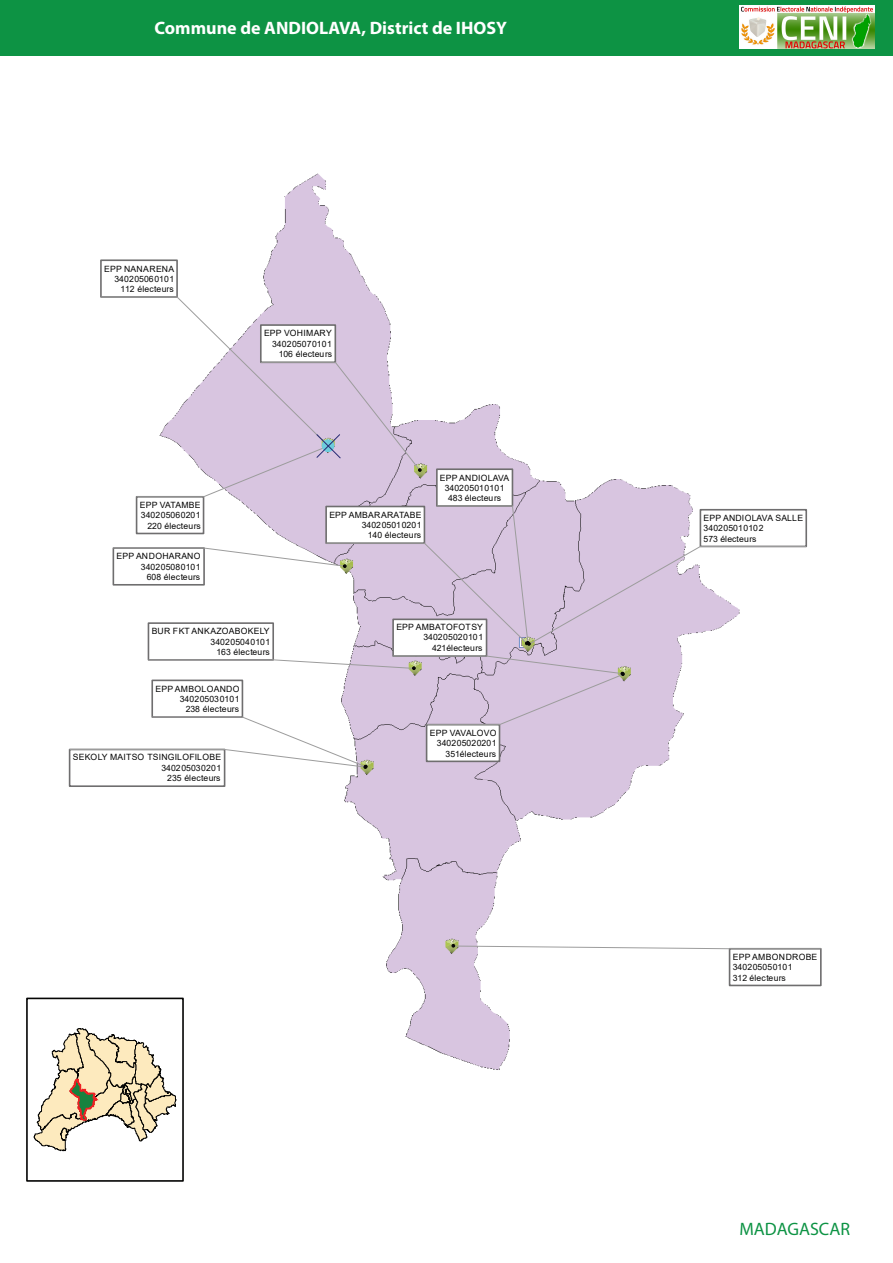
<style>
.page{position:relative;width:893px;height:1263px;background:#fff}
.page>*{position:absolute;margin:0;border:0;box-sizing:border-box;transform-origin:0 0}
.t1{font:700 18px "Myriad Pro";color:#fff}
.t2{font:18px "Myriad Pro";color:#0d9344}
.t3{font:8.7px/10.2px "Arial";letter-spacing:.005em;color:#050505;text-align:right}
.t4{font:8.7px/10.2px "Arial";letter-spacing:.015em;color:#050504;text-align:right}
</style>
<div class="page">
<div style="left:0;top:0;width:893px;height:56px;background:#0d9344"></div>
<img style="left:740px;top:6px;width:134px;height:43px">
<img style="left:68px;top:173px;width:753px;height:897px">
<div style="left:436px;top:468px;width:77px;height:39px;background:#fff;border:2px solid #6f6e6f"></div>
<div style="left:392px;top:618px;width:95px;height:39px;background:#fff;border:2px solid #6f6e6f"></div>
<div style="left:69px;top:749px;width:156px;height:38px;background:#fff;border:2px solid #6f6e6f"></div>
<div style="left:148px;top:622px;width:126px;height:39px;background:#fff;border:2px solid #6f6e6f"></div>
<svg style="left:69px;top:655px;width:556px;height:113px"></svg>
<div style="left:729px;top:948px;width:93px;height:38px;background:#fff;border:2px solid #6f6e6f"></div>
<svg style="left:451px;top:944px;width:370px;height:5px"></svg>
<svg style="left:113px;top:505px;width:694px;height:140px"></svg>
<div style="left:100px;top:259px;width:78px;height:39px;background:#fff;border:2px solid #6f6e6f"></div>
<div style="left:136px;top:496px;width:68px;height:38px;background:#fff;border:2px solid #6f6e6f"></div>
<svg style="left:100px;top:296px;width:321px;height:201px"></svg>
<div style="left:27px;top:998px;width:156px;height:183px;background:#fff"></div>
<svg style="left:33px;top:1028px;width:144px;height:123px"></svg>
<div style="left:26px;top:997px;width:158px;height:185px;border:2px solid #050504"></div>
<h1 class="t1" style="left:154px;top:16px;width:354px">Commune de ANDIOLAVA, District de IHOSY</h1>
<p class="t3" style="left:104px;top:263px;width:72px">EPP NANARENA<br>340205060101<br>112 électeurs</p>
<p class="t3" style="left:140px;top:500px;width:62px">EPP VATAMBE<br>340205060201<br>220 électeurs</p>
<p class="t3" style="left:117px;top:551px;width:86px">EPP ANDOHARANO<br>340205080101<br>608 électeurs</p>
<p class="t3" style="left:264px;top:328px;width:69px">EPP VOHIMARY<br>340205070101<br>106 électeurs</p>
<p class="t4" style="left:329px;top:510px;width:94px">EPP AMBARARATABE<br>340205010201<br>140 électeurs</p>
<p class="t3" style="left:440px;top:472px;width:71px;text-align:center">EPP ANDIOLAVA<br>340205010101<br>483 électeurs</p>
<p class="t3" style="left:152px;top:626px;width:120px">BUR FKT ANKAZOABOKELY<br>340205040101<br>163 électeurs</p>
<p class="t3" style="left:155px;top:683px;width:86px">EPP AMBOLOANDO<br>340205030101<br>238 électeurs</p>
<p class="t3" style="left:73px;top:752px;width:150px">SEKOLY MAITSO TSINGILOFILOBE<br>340205030201<br>235 électeurs</p>
<p class="t3" style="left:396px;top:622px;width:88px">EPP AMBATOFOTSY<br>340205020101<br>421électeurs</p>
<p class="t3" style="left:430px;top:728px;width:68px">EPP VAVALOVO<br>340205020201<br>351électeurs</p>
<p class="t3" style="left:704px;top:513px;width:101px;text-align:left">EPP ANDIOLAVA SALLE<br>340205010102<br>573 électeurs</p>
<p class="t3" style="left:733px;top:952px;width:86px;text-align:left">EPP AMBONDROBE<br>340205050101<br>312 électeurs</p>
<h1 class="t2" style="left:740px;top:1218px;width:112px">MADAGASCAR</h1>
</div>
